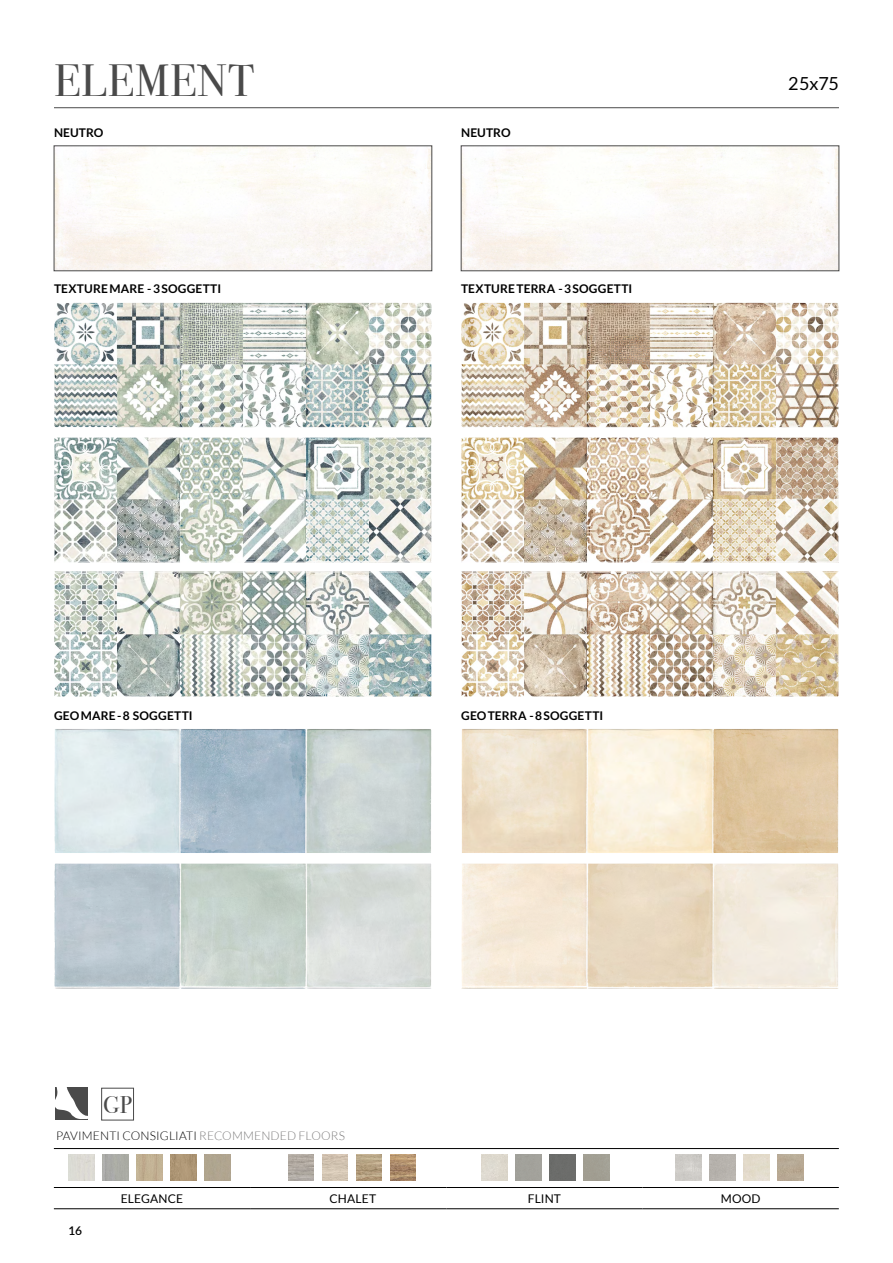
<style>
.page{position:relative;width:893px;height:1263px;background:#fff}
.page>*{position:absolute;margin:0;border:0;box-sizing:border-box;transform-origin:0 0}
.t1{font:45px "Bodoni Svty Two SCITCTT";letter-spacing:.025em;color:#4a4a4a}
.t2{font:24px "Bodoni Svty Two SCITCTT";color:#4a4a4a}
.t3{font:18px "Lato";letter-spacing:-.005em;color:#000}
.t4{font:700 12px "Lato";letter-spacing:.015em;color:#000}
.t5{font:300 12px "Lato";letter-spacing:.01em;color:#000}
.t6{font:12px "Lato";letter-spacing:.015em;color:#000}
.t7{font:600 12px "Lato";color:#000}
.s1{color:#7c7b7b}
</style>
<div class="page">
<hr style="left:54px;top:107px;width:785px;height:1px;background:#4a4a4a">
<div style="left:102px;top:1088px;width:32px;height:32px;background:#fff;border:1px solid #4a4a4a"></div>
<div style="left:56px;top:1088px;width:32px;height:32px;background:#4a4a4a"></div>
<svg style="left:55px;top:1087px;width:33px;height:32px"></svg>
<img style="left:463px;top:148px;width:374px;height:121px">
<div style="left:461px;top:146px;width:378px;height:125px;border:1px solid #4a4a4a"></div>
<img style="left:56px;top:148px;width:374px;height:121px">
<div style="left:54px;top:146px;width:378px;height:125px;border:1px solid #4a4a4a"></div>
<img style="left:56px;top:304px;width:374px;height:121px">
<div style="left:54px;top:302px;width:378px;height:125px;border:1px solid #fff"></div>
<img style="left:463px;top:304px;width:374px;height:121px">
<div style="left:461px;top:302px;width:378px;height:125px;border:1px solid #fff"></div>
<img style="left:463px;top:439px;width:374px;height:121px">
<div style="left:461px;top:437px;width:378px;height:125px;border:1px solid #fff"></div>
<img style="left:463px;top:574px;width:374px;height:121px">
<div style="left:461px;top:572px;width:378px;height:125px;border:1px solid #fff"></div>
<img style="left:56px;top:439px;width:374px;height:121px">
<div style="left:54px;top:437px;width:378px;height:125px;border:1px solid #fff"></div>
<img style="left:56px;top:574px;width:374px;height:121px">
<div style="left:54px;top:572px;width:378px;height:125px;border:1px solid #fff"></div>
<img style="left:463px;top:730px;width:374px;height:121px">
<div style="left:461px;top:728px;width:378px;height:125px;border:1px solid #fff"></div>
<img style="left:463px;top:865px;width:374px;height:121px">
<div style="left:461px;top:863px;width:378px;height:125px;border:1px solid #fff"></div>
<img style="left:56px;top:730px;width:374px;height:121px">
<div style="left:54px;top:728px;width:378px;height:125px;border:1px solid #fff"></div>
<img style="left:56px;top:865px;width:374px;height:121px">
<div style="left:54px;top:863px;width:378px;height:125px;border:1px solid #fff"></div>
<hr style="left:54px;top:1187px;width:196px;height:1px;background:#000">
<hr style="left:250px;top:1187px;width:196px;height:1px;background:#000">
<hr style="left:446px;top:1187px;width:197px;height:1px;background:#000">
<hr style="left:643px;top:1187px;width:196px;height:1px;background:#000">
<hr style="left:54px;top:1208px;width:196px;height:1px;background:#000">
<hr style="left:250px;top:1208px;width:196px;height:1px;background:#000">
<hr style="left:446px;top:1208px;width:197px;height:1px;background:#000">
<hr style="left:643px;top:1208px;width:196px;height:1px;background:#000">
<hr style="left:54px;top:1148px;width:785px;height:1px;background:#000">
<img style="left:288px;top:1154px;width:26px;height:26px">
<img style="left:482px;top:1154px;width:25px;height:26px">
<img style="left:676px;top:1154px;width:25px;height:26px">
<img style="left:322px;top:1154px;width:26px;height:26px">
<img style="left:356px;top:1154px;width:26px;height:26px">
<img style="left:550px;top:1154px;width:25px;height:26px">
<svg style="left:390px;top:1154px;width:26px;height:26px"></svg>
<img style="left:778px;top:1154px;width:25px;height:26px">
<img style="left:103px;top:1154px;width:25px;height:26px">
<img style="left:137px;top:1154px;width:25px;height:26px">
<img style="left:171px;top:1154px;width:25px;height:26px">
<h1 class="t1" style="left:54px;top:54px;width:202px">ELEMENT</h1>
<p class="t4" style="left:54px;top:126px;width:51px">NEUTRO</p>
<p class="t4" style="left:461px;top:126px;width:51px">NEUTRO</p>
<p class="t4" style="left:54px;top:282px;width:169px">TEXTURE MARE - 3 SOGGETTI</p>
<p class="t4" style="left:461px;top:282px;width:173px">TEXTURE TERRA - 3 SOGGETTI</p>
<h3 class="t3" style="left:788px;top:73px;width:52px">25x75</h3>
<p class="t4" style="left:54px;top:708px;width:140px">GEO MARE - 8 SOGGETTI</p>
<p class="t4" style="left:461px;top:708px;width:144px">GEO TERRA - 8 SOGGETTI</p>
<h2 class="t2" style="left:103px;top:1090px;width:30px">GP</h2>
<p class="t5" style="left:56px;top:1129px;width:290px">PAVIMENTI CONSIGLIATI <span class="s1">RECOMMENDED FLOORS</span></p>
<p class="t7" style="left:68px;top:1221px;width:15px">16</p>
<p class="t6" style="left:121px;top:1192px;width:64px">ELEGANCE</p>
<p class="t6" style="left:330px;top:1192px;width:48px">CHALET</p>
<p class="t6" style="left:528px;top:1192px;width:35px">FLINT</p>
<p class="t6" style="left:721px;top:1192px;width:41px">MOOD</p>
</div>
